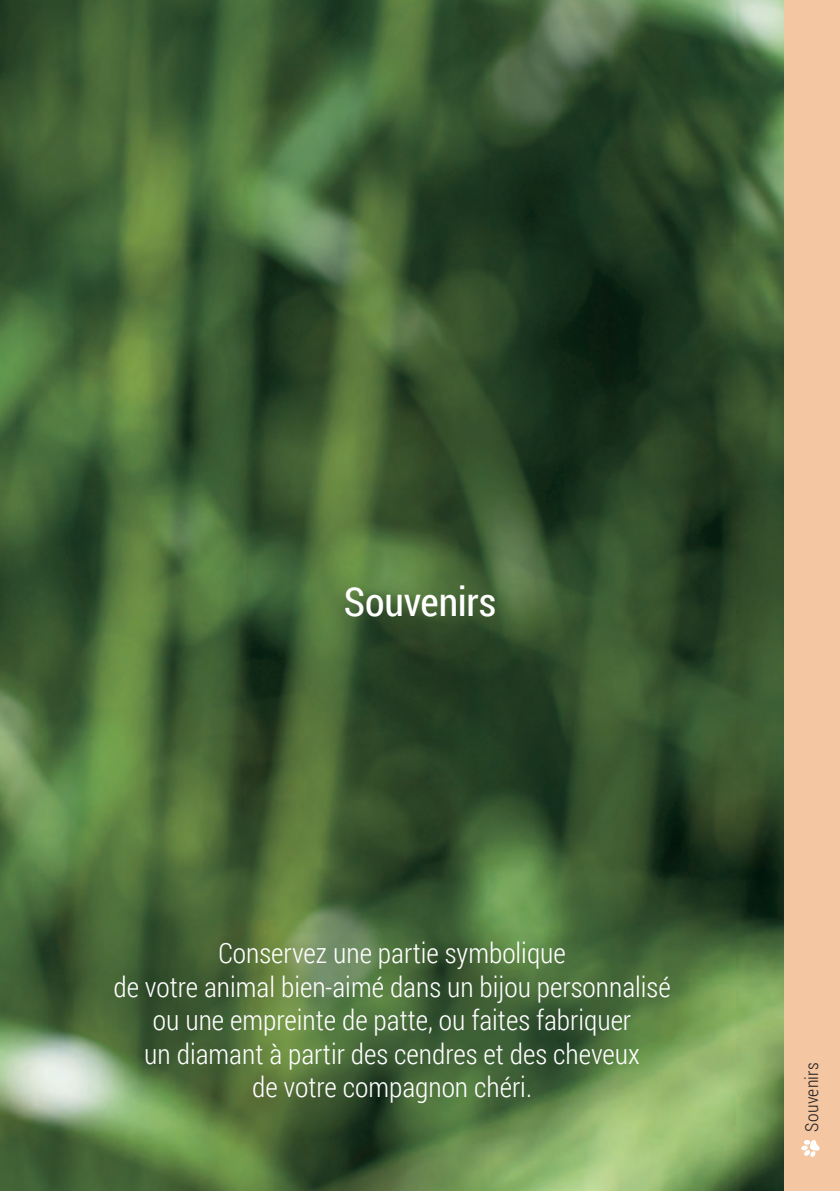
<style>
.page{position:relative;width:840px;height:1191px;background:#fff}
.page>*{position:absolute;margin:0;border:0;box-sizing:border-box;transform-origin:0 0}
.t1{font:40px "Roboto Condensed";letter-spacing:-.005em;color:#fff}
.t2{font:300 28px/33.6px "Roboto Condensed";color:#fff;text-align:center}
.t3{font:300 18px "Roboto Condensed";letter-spacing:.02em;color:#231f20}
</style>
<div class="page">
<img style="left:0;top:0;width:783px;height:1191px">
<div style="left:783px;top:0;width:56px;height:1191px;background:#f4c6a1"></div>
<svg style="left:801px;top:1140px;width:18px;height:17px"></svg>
<div style="left:80px;top:926px;width:623px;height:227px;background:#231f20;opacity:.5"></div>
<h1 class="t1" style="left:343px;top:574px;width:154px">Souvenirs</h1>
<p class="t2" style="left:113px;top:935px;width:558px">Conservez une partie symbolique<br>de votre animal bien-aimé dans un bijou personnalisé ou une empreinte de patte, ou faites fabriquer<br>un diamant à partir des cendres et des cheveux<br>de votre compagnon chéri.</p>
<p class="t3" style="left:798px;top:1131px;width:71px;rotate:-90deg">Souvenirs</p>
</div>
